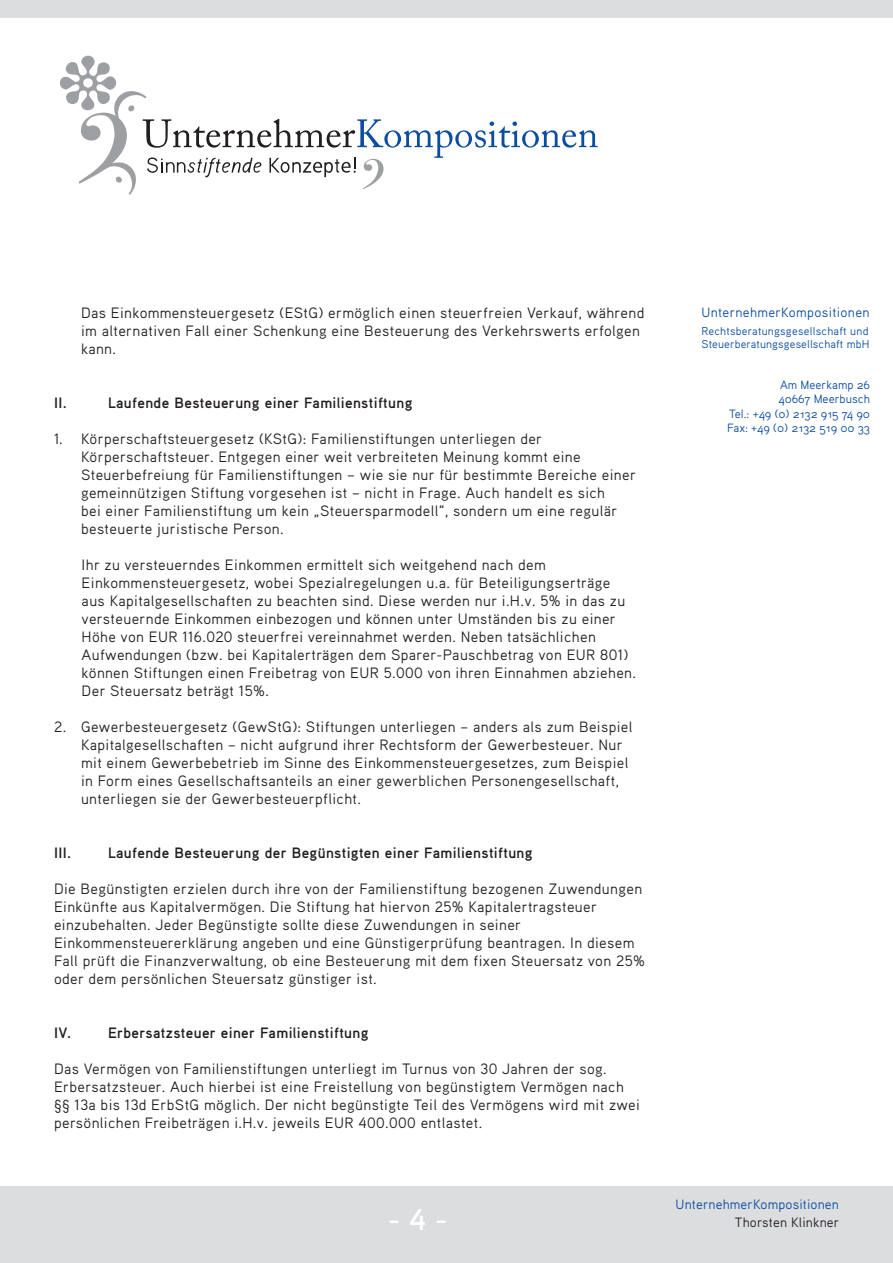
<style>
.page{position:relative;width:893px;height:1263px;background:#fff}
.page>*{position:absolute;margin:0;border:0;box-sizing:border-box;transform-origin:0 0}
.t1{font:700 30px "Aaux Pro";color:#fff}
.t2{font:15px/18px "Aaux Pro";letter-spacing:.025em;color:#231f20}
.t3{font:15px "Aaux Pro Bold OSF";letter-spacing:.025em;color:#231f20}
.t4{font:13.5px "Aaux Pro Regular OSF";letter-spacing:.01em;color:#0d4da1}
.t5{font:13.5px "Aaux Pro Regular OSF";letter-spacing:.01em;color:#231f20}
.t6{font:12px "Aaux Pro Regular OSF";color:#0d4da1}
.t7{font:11.4px "Aaux Pro Regular OSF";letter-spacing:.01em;color:#0d4da1}
</style>
<div class="page">
<div style="left:0;top:1186px;width:893px;height:77px;background:#dcdddf"></div>
<div style="left:0;top:0;width:893px;height:17px;background:#dcdddf"></div>
<svg style="left:60px;top:56px;width:537px;height:139px"></svg>
<p class="t2" style="left:81px;top:304px;width:565px">Das Einkommensteuergesetz (EStG) ermöglich einen steuerfreien Verkauf, während im alternativen Fall einer Schenkung eine Besteuerung des Verkehrswerts erfolgen kann.</p>
<p class="t3" style="left:54px;top:394px;width:14px">II.</p>
<p class="t3" style="left:108px;top:394px;width:306px">Laufende Besteuerung einer Familienstiftung</p>
<p class="t2" style="left:81px;top:430px;width:556px;text-indent:-27px">1. Körperschaftsteuergesetz (KStG): Familienstiftungen unterliegen der Körperschaftsteuer. Entgegen einer weit verbreiteten Meinung kommt eine Steuerbefreiung für Familienstiftungen – wie sie nur für bestimmte Bereiche einer gemeinnützigen Stiftung vorgesehen ist – nicht in Frage. Auch handelt es sich<br>bei einer Familienstiftung um kein „Steuersparmodell“, sondern um eine regulär besteuerte juristische Person.</p>
<p class="t2" style="left:82px;top:556px;width:556px">Ihr zu versteuerndes Einkommen ermittelt sich weitgehend nach dem Einkommensteuergesetz, wobei Spezialregelungen u.a. für Beteiligungserträge aus Kapitalgesellschaften zu beachten sind. Diese werden nur i.H.v. 5% in das zu versteuernde Einkommen einbezogen und können unter Umständen bis zu einer Höhe von EUR 116.020 steuerfrei vereinnahmet werden. Neben tatsächlichen Aufwendungen (bzw. bei Kapitalerträgen dem Sparer-Pauschbetrag von EUR 801) können Stiftungen einen Freibetrag von EUR 5.000 von ihren Einnahmen abziehen.<br>Der Steuersatz beträgt 15%.</p>
<p class="t2" style="left:81px;top:718px;width:553px;text-indent:-27px">2. Gewerbesteuergesetz (GewStG): Stiftungen unterliegen – anders als zum Beispiel Kapitalgesellschaften – nicht aufgrund ihrer Rechtsform der Gewerbesteuer. Nur mit einem Gewerbebetrieb im Sinne des Einkommensteuergesetzes, zum Beispiel in Form eines Gesellschaftsanteils an einer gewerblichen Personengesellschaft, unterliegen sie der Gewerbesteuerpflicht.</p>
<p class="t3" style="left:54px;top:844px;width:19px">III.</p>
<p class="t3" style="left:108px;top:844px;width:426px">Laufende Besteuerung der Begünstigten einer Familienstiftung</p>
<p class="t2" style="left:54px;top:880px;width:593px">Die Begünstigten erzielen durch ihre von der Familienstiftung bezogenen Zuwendungen Einkünfte aus Kapitalvermögen. Die Stiftung hat hiervon 25% Kapitalertragsteuer einzubehalten. Jeder Begünstigte sollte diese Zuwendungen in seiner Einkommensteuererklärung angeben und eine Günstigerprüfung beantragen. In diesem Fall prüft die Finanzverwaltung, ob eine Besteuerung mit dem fixen Steuersatz von 25% oder dem persönlichen Steuersatz günstiger ist.</p>
<p class="t3" style="left:54px;top:1024px;width:19px">IV.</p>
<p class="t3" style="left:108px;top:1024px;width:262px">Erbersatzsteuer einer Familienstiftung</p>
<p class="t2" style="left:54px;top:1060px;width:587px">Das Vermögen von Familienstiftungen unterliegt im Turnus von 30 Jahren der sog.<br>Erbersatzsteuer. Auch hierbei ist eine Freistellung von begünstigtem Vermögen nach §§ 13a bis 13d ErbStG möglich. Der nicht begünstigte Teil des Vermögens wird mit zwei persönlichen Freibeträgen i.H.v. jeweils EUR 400.000 entlastet.</p>
<p class="t1" style="left:388px;top:1200px;width:61px">- 4 -</p>
<p class="t4" style="left:701px;top:304px;width:170px">UnternehmerKompositionen</p>
<p class="t7" style="left:701px;top:324px;width:169px">Rechtsberatungsgesellschaft und</p>
<p class="t7" style="left:701px;top:337px;width:169px">Steuerberatungsgesellschaft mbH</p>
<p class="t6" style="left:780px;top:377px;width:92px">Am Meerkamp 26</p>
<p class="t6" style="left:778px;top:392px;width:93px">40667 Meerbusch</p>
<p class="t6" style="left:729px;top:406px;width:142px">Tel.: +49 (0) 2132 915 74 90</p>
<p class="t6" style="left:727px;top:420px;width:144px">Fax: +49 (0) 2132 519 00 33</p>
<p class="t4" style="left:676px;top:1196px;width:165px">UnternehmerKompositionen</p>
<p class="t5" style="left:735px;top:1214px;width:106px">Thorsten Klinkner</p>
</div>
